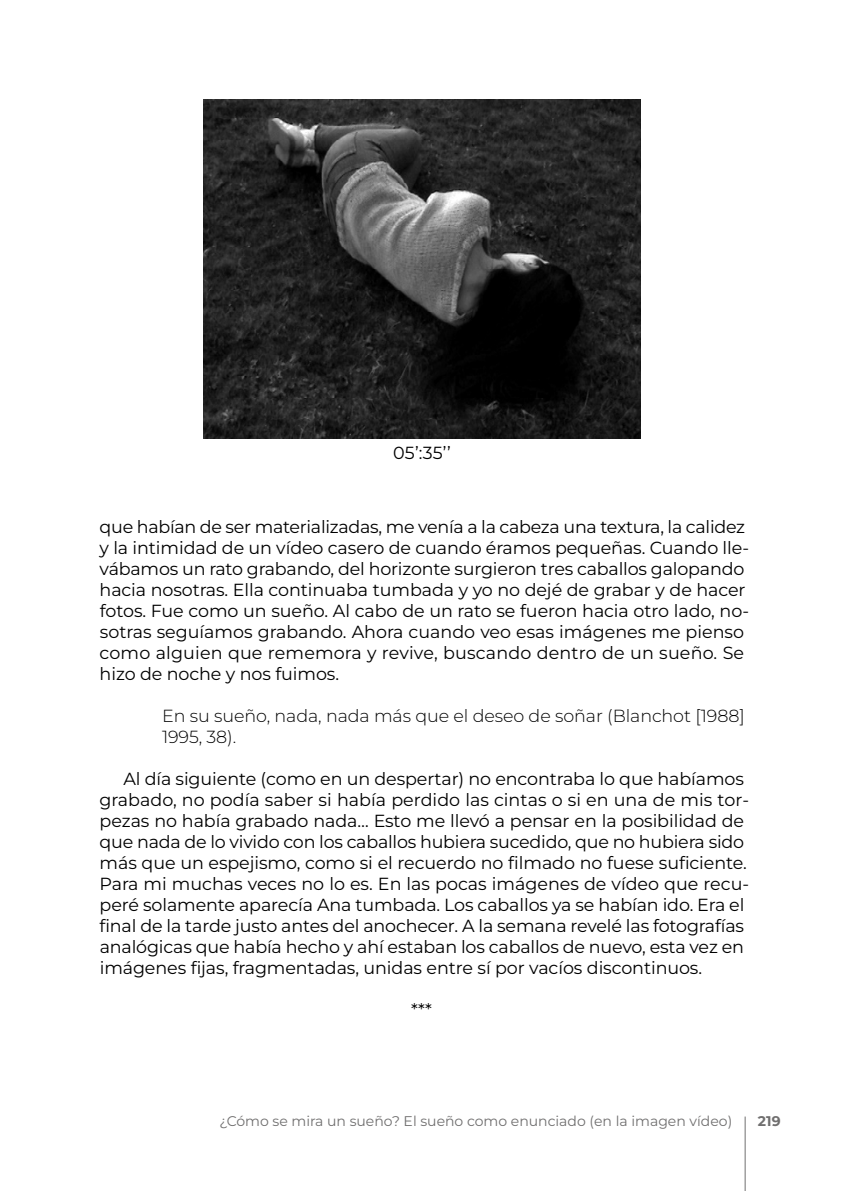
<style>
.page{position:relative;width:844px;height:1191px;background:#fff}
.page>*{position:absolute;margin:0;border:0;box-sizing:border-box;transform-origin:0 0}
.t1{font:17.5px/21px "Montserrat";letter-spacing:-.005em;color:#000}
.t2{font:300 17.5px/21px "Montserrat";letter-spacing:-.005em;color:#000}
.t3{font:14px "Montserrat";color:#706f6f}
.t4{font:700 14px "Montserrat";color:#706f6f}
</style>
<div class="page">
<hr style="left:744px;top:1116px;width:1px;height:75px;background:#706f6f">
<img style="left:204px;top:99px;width:436px;height:339px">
<p class="t1" style="left:393px;top:442px;width:59px">05’:35’’</p>
<p class="t1" style="left:99px;top:516px;width:651px">que habían de ser materializadas, me venía a la cabeza una textura, la calidez y la intimidad de un vídeo casero de cuando éramos pequeñas. Cuando lle&shy;vábamos un rato grabando, del horizonte surgieron tres caballos galopando hacia nosotras. Ella continuaba tumbada y yo no dejé de grabar y de hacer fotos. Fue como un sueño. Al cabo de un rato se fueron hacia otro lado, no&shy;sotras seguíamos grabando. Ahora cuando veo esas imágenes me pienso como alguien que rememora y revive, buscando dentro de un sueño. Se hizo de noche y nos fuimos.</p>
<p class="t2" style="left:162px;top:705px;width:584px">En su sueño, nada, nada más que el deseo de soñar (Blanchot [1988]<br>1995, 38).</p>
<p class="t1" style="left:99px;top:768px;width:651px;text-indent:24px">Al día siguiente (como en un despertar) no encontraba lo que habíamos grabado, no podía saber si había perdido las cintas o si en una de mis tor&shy;pezas no había grabado nada… Esto me llevó a pensar en la posibilidad de que nada de lo vivido con los caballos hubiera sucedido, que no hubiera sido más que un espejismo, como si el recuerdo no filmado no fuese suficiente.<br>Para mi muchas veces no lo es. En las pocas imágenes de vídeo que recu&shy;peré solamente aparecía Ana tumbada. Los caballos ya se habían ido. Era el final de la tarde justo antes del anochecer. A la semana revelé las fotografías analógicas que había hecho y ahí estaban los caballos de nuevo, esta vez en imágenes fijas, fragmentadas, unidas entre sí por vacíos discontinuos.</p>
<p class="t1" style="left:411px;top:999px;width:22px">***</p>
<p class="t3" style="left:219px;top:1112px;width:514px">¿Cómo se mira un sueño? El sueño como enunciado (en la imagen vídeo)</p>
<p class="t4" style="left:757px;top:1112px;width:24px">219</p>
</div>
